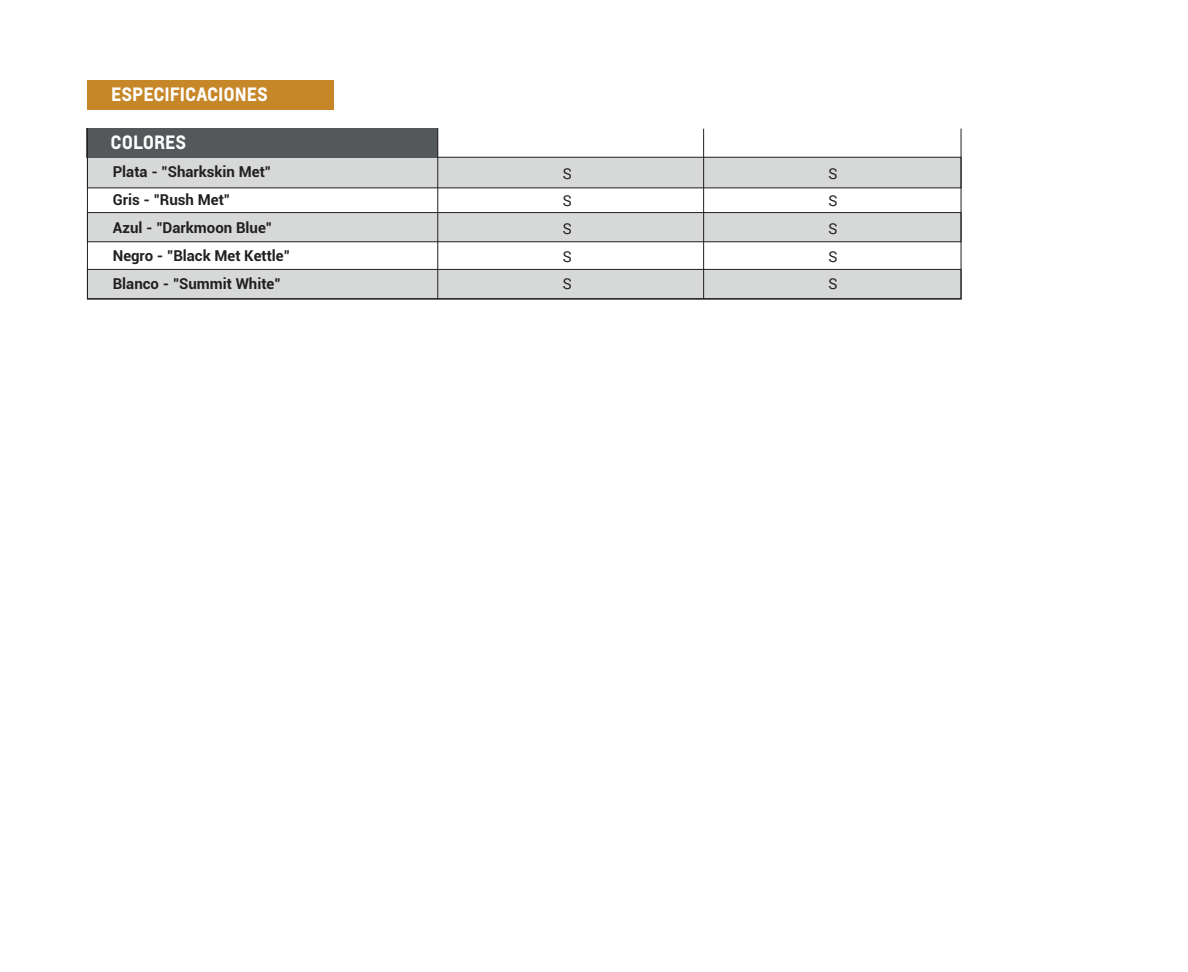
<style>
.page{position:relative;width:1188px;height:972px;background:#fff}
.page>*{position:absolute;margin:0;border:0;box-sizing:border-box;transform-origin:0 0}
.t1{font:700 18px "Louis";color:#fff}
.t2{font:700 15px/27.9px "Roboto";color:#231f20}
.t3{font:15px/27.6px "Roboto";color:#231f20;text-align:justify}
</style>
<div class="page">
<div style="left:87px;top:80px;width:247px;height:29px;background:#c68729"></div>
<div style="left:87px;top:157px;width:874px;height:31px;background:#d7d9d9;border:1px solid #231f20"></div>
<div style="left:87px;top:212px;width:874px;height:30px;background:#d7d9d9;border:1px solid #231f20"></div>
<div style="left:87px;top:269px;width:874px;height:30px;background:#d7d9d9;border:1px solid #231f20"></div>
<div style="left:87px;top:128px;width:351px;height:29px;background:#54585a"></div>
<hr style="left:437px;top:128px;width:1px;height:171px;background:#231f20">
<hr style="left:87px;top:128px;width:1px;height:171px;background:#231f20">
<hr style="left:703px;top:129px;width:1px;height:170px;background:#231f20">
<hr style="left:961px;top:129px;width:1px;height:170px;background:#231f20">
<hr style="left:87px;top:299px;width:874px;height:1px;background:#231f20">
<p class="t1" style="left:111px;top:82px;width:158px">ESPECIFICACIONES</p>
<p class="t1" style="left:111px;top:131px;width:77px">COLORES</p>
<p class="t2" style="left:113px;top:157px;width:179px">Plata - "Sharkskin Met"<br>Gris - "Rush Met"<br>Azul - "Darkmoon Blue"<br>Negro - "Black Met Kettle"<br>Blanco - "Summit White"</p>
<p class="t3" style="left:563px;top:159px;width:10px">S S S S S</p>
<p class="t3" style="left:829px;top:159px;width:10px">S S S S S</p>
</div>
